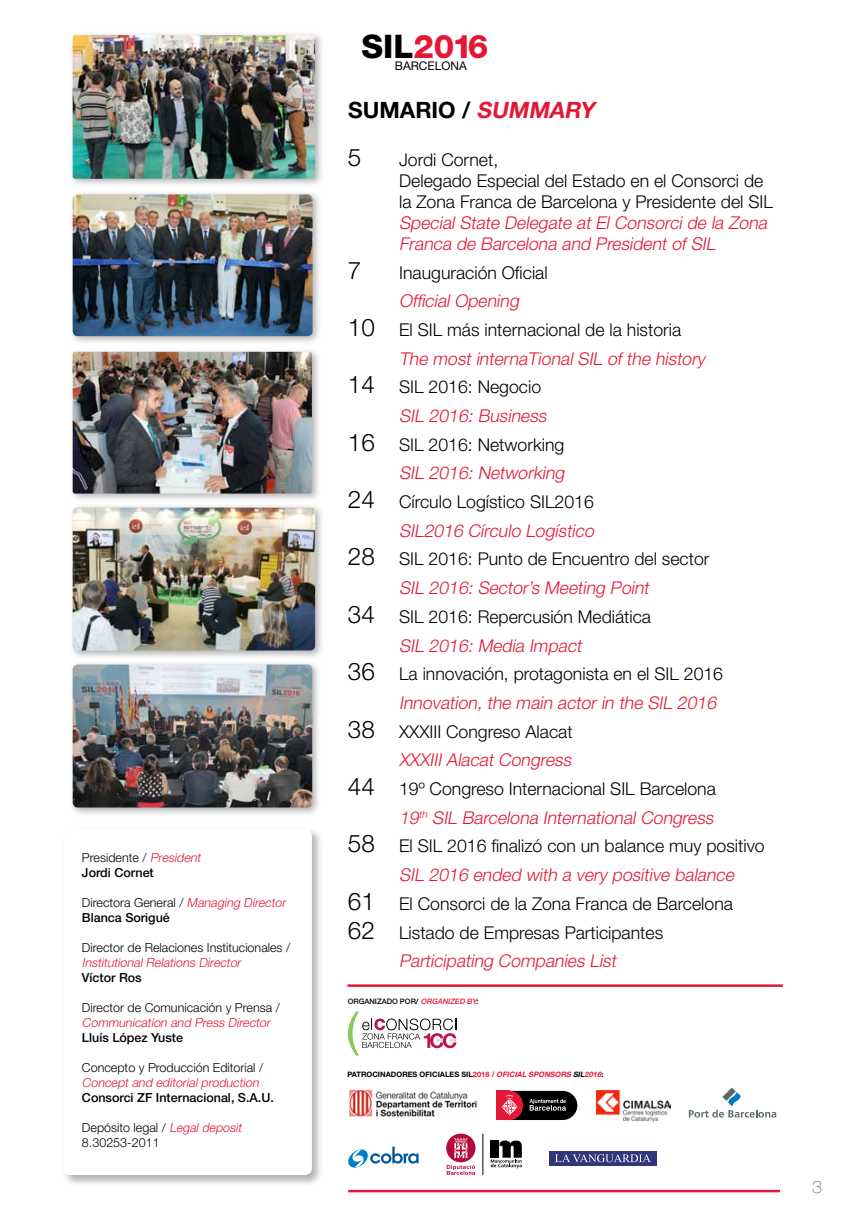
<style>
.page{position:relative;width:851px;height:1205px;background:#fff}
.page>*{position:absolute;margin:0;border:0;box-sizing:border-box;transform-origin:0 0}
.t1{font:800 32.62px "Helvetica Neue";color:#e31837}
.t2{font:300 24.25px "Helvetica Neue";color:#000}
.t3{font:700 22.5px "Helvetica Neue";color:#000}
.t4{font:300 17.62px/21px "Helvetica Neue";color:#000}
.t5{font:italic 300 17.62px/21px "Helvetica Neue";color:#e31837}
.t6{font:200 17.5px "Helvetica Neue";color:#000}
.t7{font:300 12.5px/15px "Helvetica Neue";color:#000}
.t8{font:italic 300 12.5px "Helvetica Neue";color:#e31837}
.t9{font:500 12.5px "Helvetica Neue";color:#000}
.t10{font:12px "Helvetica Neue";color:#000}
.t11{font:700 7.5px "Helvetica Neue";color:#000}
.t12{font:500 7.5px "Helvetica Neue";color:#000}
.t13{font:italic 700 7.5px "Helvetica Neue";color:#e31837}
.s1{font-style:italic;color:#e31837}
.s2{font-weight:500}
.s3{color:#000}
.s4{font-size:24.25px}
.s5{font-style:italic}
.s6{color:#e31837}
.s7{font-style:normal;color:#000}
</style>
<div class="page">
<svg style="left:348px;top:1011px;width:108px;height:44px"></svg>
<svg style="left:348px;top:1146px;width:70px;height:21px"></svg>
<img style="left:348px;top:1089px;width:129px;height:28px">
<div style="left:495px;top:1091px;width:14px;height:29px;background:#e31837"></div>
<svg style="left:501px;top:1091px;width:76px;height:29px;background:#542a31"></svg>
<svg style="left:688px;top:1087px;width:88px;height:30px"></svg>
<img style="left:596px;top:1091px;width:74px;height:30px">
<div style="left:548px;top:1151px;width:108px;height:14px;background:#30367a"></div>
<svg style="left:555px;top:1154px;width:95px;height:8px"></svg>
<svg style="left:490px;top:1140px;width:31px;height:28px"></svg>
<svg style="left:446px;top:1133px;width:29px;height:42px"></svg>
<hr style="left:482px;top:1133px;width:1px;height:42px;background:#000">
<div style="left:68px;top:190px;width:254px;height:156px;background:#000;opacity:.3"></div>
<img style="left:73px;top:194px;width:239px;height:142px">
<div style="left:68px;top:347px;width:253px;height:156px;background:#000;opacity:.3"></div>
<img style="left:73px;top:352px;width:239px;height:141px">
<div style="left:68px;top:31px;width:256px;height:157px;background:#000;opacity:.3"></div>
<img style="left:73px;top:35px;width:242px;height:144px">
<div style="left:68px;top:503px;width:256px;height:157px;background:#000;opacity:.3"></div>
<img style="left:73px;top:508px;width:242px;height:142px">
<div style="left:68px;top:660px;width:253px;height:157px;background:#000;opacity:.3"></div>
<img style="left:73px;top:664px;width:239px;height:143px">
<hr style="left:348px;top:1190px;width:432px;height:2px;background:#e31837">
<hr style="left:347px;top:984px;width:435px;height:3px;background:#e31837">
<div style="left:62px;top:827px;width:261px;height:360px;background:#000;opacity:.3"></div>
<div style="left:64px;top:829px;width:248px;height:346px;background:#fff;border-radius:7px"></div>
<p class="t7" style="left:82px;top:850px;width:123px">Presidente / <span class="s1">President<br></span><span class="s2">Jordi Cornet</span></p>
<p class="t7" style="left:82px;top:895px;width:208px">Directora General / <span class="s1">Managing Director<br></span><span class="s2">Blanca Sorigué</span></p>
<p class="t7" style="left:82px;top:940px;width:210px">Director de Relaciones Institucionales /</p>
<p class="t8" style="left:82px;top:955px;width:163px">Institutional Relations Director</p>
<p class="t9" style="left:82px;top:970px;width:61px">Víctor Ros</p>
<p class="t7" style="left:82px;top:1000px;width:199px">Director de Comunicación y Prensa /</p>
<p class="t8" style="left:82px;top:1015px;width:192px">Communication and Press Director</p>
<p class="t9" style="left:82px;top:1030px;width:103px">Lluís López Yuste</p>
<p class="t7" style="left:82px;top:1060px;width:183px">Concepto y Producción Editorial /</p>
<p class="t8" style="left:82px;top:1075px;width:181px">Concept and editorial production</p>
<p class="t9" style="left:82px;top:1090px;width:193px">Consorci ZF Internacional, S.A.U.</p>
<p class="t7" style="left:82px;top:1120px;width:164px">Depósito legal / <span class="s1">Legal deposit<br></span>8.30253-2011</p>
<h1 class="t1" style="left:361px;top:27px;width:128px"><span class="s3">SIL</span>2016</h1>
<p class="t10" style="left:395px;top:59px;width:74px">BARCELONA</p>
<p class="t3" style="left:348px;top:97px;width:252px">SUMARIO / <span class="s1">SUMMARY</span></p>
<h2 class="t2" style="left:348px;top:142px;width:15px">5</h2>
<p class="t4" style="left:399px;top:149px;width:375px">Jordi Cornet,<br>Delegado Especial del Estado en el Consorci de la Zona Franca de Barcelona y Presidente del SIL</p>
<p class="t5" style="left:399px;top:212px;width:373px">Special State Delegate at El Consorci de la Zona<br>Franca de Barcelona and President of SIL</p>
<h2 class="t2" style="left:348px;top:255px;width:15px">7</h2>
<p class="t4" style="left:399px;top:261px;width:150px">Inauguración Oficial</p>
<p class="t5" style="left:399px;top:290px;width:125px">Official Opening</p>
<p class="t4" style="left:348px;top:319px;width:335px"><span class="s4">10</span> El SIL más internacional de la historia</p>
<p class="t5" style="left:399px;top:347px;width:307px">The most internaTional SIL of the history</p>
<p class="t4" style="left:348px;top:376px;width:195px"><span class="s4">14</span> SIL 2016: Negocio</p>
<p class="t5" style="left:399px;top:405px;width:152px">SIL 2016: Business</p>
<p class="t4" style="left:348px;top:433px;width:218px"><span class="s4">16</span> SIL 2016: Networking</p>
<p class="t5" style="left:399px;top:462px;width:170px">SIL 2016: Networking</p>
<p class="t4" style="left:348px;top:491px;width:247px"><span class="s4">24</span> Círculo Logístico SIL2016</p>
<p class="t5" style="left:399px;top:520px;width:200px">SIL2016 Círculo Logístico</p>
<p class="t4" style="left:348px;top:548px;width:363px"><span class="s4">28</span> SIL 2016: Punto de Encuentro del sector</p>
<p class="t5" style="left:399px;top:577px;width:255px">SIL 2016: Sector’s Meeting Point</p>
<p class="t4" style="left:348px;top:606px;width:305px"><span class="s4">34</span> SIL 2016: Repercusión Mediática</p>
<p class="t5" style="left:399px;top:634px;width:187px">SIL 2016: Media Impact</p>
<p class="t4" style="left:348px;top:663px;width:377px"><span class="s4">36</span> La innovación, protagonista en el SIL 2016</p>
<p class="t5" style="left:399px;top:692px;width:322px">Innovation, the main actor in the SIL 2016</p>
<p class="t4" style="left:348px;top:720px;width:226px"><span class="s4">38</span> XXXIII Congreso Alacat</p>
<p class="t5" style="left:399px;top:749px;width:177px">XXXIII Alacat Congress</p>
<p class="t4" style="left:348px;top:778px;width:369px"><span class="s4">44</span> 19º Congreso Internacional sil barcelona</p>
<p class="t5" style="left:399px;top:806px;width:319px">19<sup>th</sup> SIL Barcelona International Congress</p>
<p class="t4" style="left:348px;top:835px;width:418px"><span class="s4">58</span> El SIL 2016 finalizó con un balance muy positivo</p>
<p class="t5" style="left:399px;top:864px;width:340px">SIL 2016 ended with a very positive balance</p>
<p class="t4" style="left:348px;top:892px;width:386px"><span class="s4">61</span> El Consorci de la Zona Franca de Barcelona</p>
<p class="t4" style="left:348px;top:921px;width:317px"><span class="s4">62</span> Listado de Empresas Participantes</p>
<p class="t5" style="left:399px;top:950px;width:222px">Participating Companies List</p>
<p class="t12" style="left:348px;top:997px;width:134px">ORGANIZADO POR/ <span class="s1">ORGANIZED BY</span><span class="s5">:</span></p>
<p class="t11" style="left:347px;top:1070px;width:155px">PATROCINADORES OFICIALES SIL<span class="s6">2016 /</span> <span class="s1">OFICIAL</span></p>
<p class="t13" style="left:528px;top:1070px;width:76px">SPONSORS <span class="s3">SIL</span>2016<span class="s7">:</span></p>
<p class="t6" style="left:811px;top:1176px;width:11px">3</p>
</div>
